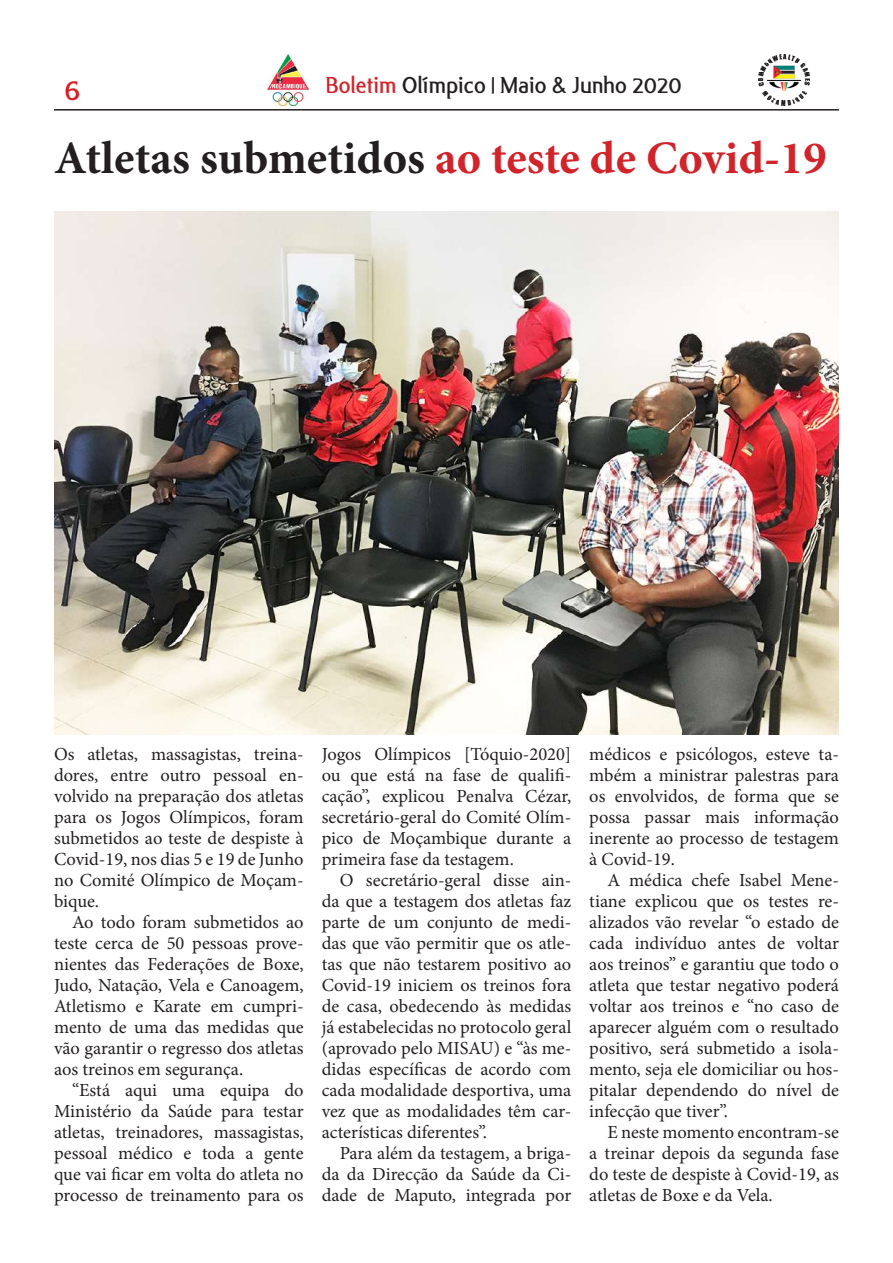
<style>
.page{position:relative;width:893px;height:1263px;background:#fff}
.page>*{position:absolute;margin:0;border:0;box-sizing:border-box;transform-origin:0 0}
.t1{font:700 46.5px "Minion Pro";color:#231f20}
.t2{font:27px "Alex";color:#d1232a}
.t3{font:21px "Alex";color:#231f20}
.t4{font:18.45px/21px "Minion Pro";color:#231f20;text-align:justify}
.s1{color:#d1232a}
.s2{font-size:18px}
</style>
<div class="page">
<hr style="left:54px;top:109px;width:785px;height:2px;background:#231f20">
<img style="left:759px;top:54px;width:50px;height:51px">
<img style="left:267px;top:54px;width:42px;height:52px">
<img style="left:54px;top:211px;width:785px;height:523px">
<h2 class="t2" style="left:65px;top:69px;width:17px">6</h2>
<p class="t3" style="left:326px;top:69px;width:358px"><span class="s1">Boletim</span> Olímpico <span class="s2">|</span> Maio &amp; Junho 2020</p>
<h1 class="t1" style="left:54px;top:125px;width:774px">Atletas submetidos <span class="s1">ao teste de Covid-19</span></h1>
<p class="t4" style="left:54px;top:744px;width:251px">Os atletas, massagistas, treina&shy;dores, entre outro pessoal en&shy;volvido na preparação dos atletas para os Jogos Olímpicos, foram submetidos ao teste de despiste à Covid-19, nos dias 5 e 19 de Junho no Comité Olímpico de Moçam&shy;bique.</p>
<p class="t4" style="left:54px;top:912px;width:251px;text-indent:18px">Ao todo foram submetidos ao teste cerca de 50 pessoas prove&shy;nientes das Federações de Boxe, Judo, Natação, Vela e Canoagem, Atletismo e Karate em cumpri&shy;mento de uma das medidas que vão garantir o regresso dos atletas aos treinos em segurança.</p>
<p class="t4" style="left:54px;top:1080px;width:251px;text-indent:18px">“Está aqui uma equipa do Ministério da Saúde para testar atletas, treinadores, massagistas, pessoal médico e toda a gente que vai ficar em volta do atleta no processo de treinamento para os</p>
<p class="t4" style="left:322px;top:744px;width:251px">Jogos Olímpicos [Tóquio-2020] ou que está na fase de qualifi&shy;cação”, explicou Penalva Cézar, secretário-geral do Comité Olím&shy;pico de Moçambique durante a primeira fase da testagem.</p>
<p class="t4" style="left:322px;top:870px;width:251px;text-indent:18px">O secretário-geral disse ain&shy;da que a testagem dos atletas faz parte de um conjunto de medi&shy;das que vão permitir que os atle&shy;tas que não testarem positivo ao Covid-19 iniciem os treinos fora de casa, obedecendo às medidas já estabelecidas no protocolo geral (aprovado pelo MISAU) e “às me&shy;didas específicas de acordo com cada modalidade desportiva, uma vez que as modalidades têm car&shy;acterísticas diferentes”.</p>
<p class="t4" style="left:322px;top:1143px;width:251px;text-indent:18px">Para além da testagem, a briga&shy;da da Direcção da Saúde da Ci&shy;dade de Maputo, integrada por</p>
<p class="t4" style="left:589px;top:744px;width:251px">médicos e psicólogos, esteve ta&shy;mbém a ministrar palestras para os envolvidos, de forma que se possa passar mais informação inerente ao processo de testagem à Covid-19.</p>
<p class="t4" style="left:589px;top:870px;width:251px;text-indent:18px">A médica chefe Isabel Mene&shy;tiane explicou que os testes re&shy;alizados vão revelar “o estado de cada indivíduo antes de voltar aos treinos” e garantiu que todo o atleta que testar negativo poderá voltar aos treinos e “no caso de aparecer alguém com o resultado positivo, será submetido a isola&shy;mento, seja ele domiciliar ou hos&shy;pitalar dependendo do nível de infecção que tiver”.</p>
<p class="t4" style="left:589px;top:1122px;width:251px;text-indent:18px">E neste momento encontram-se a treinar depois da segunda fase do teste de despiste à Covid-19, as atletas de Boxe e da Vela.</p>
</div>
